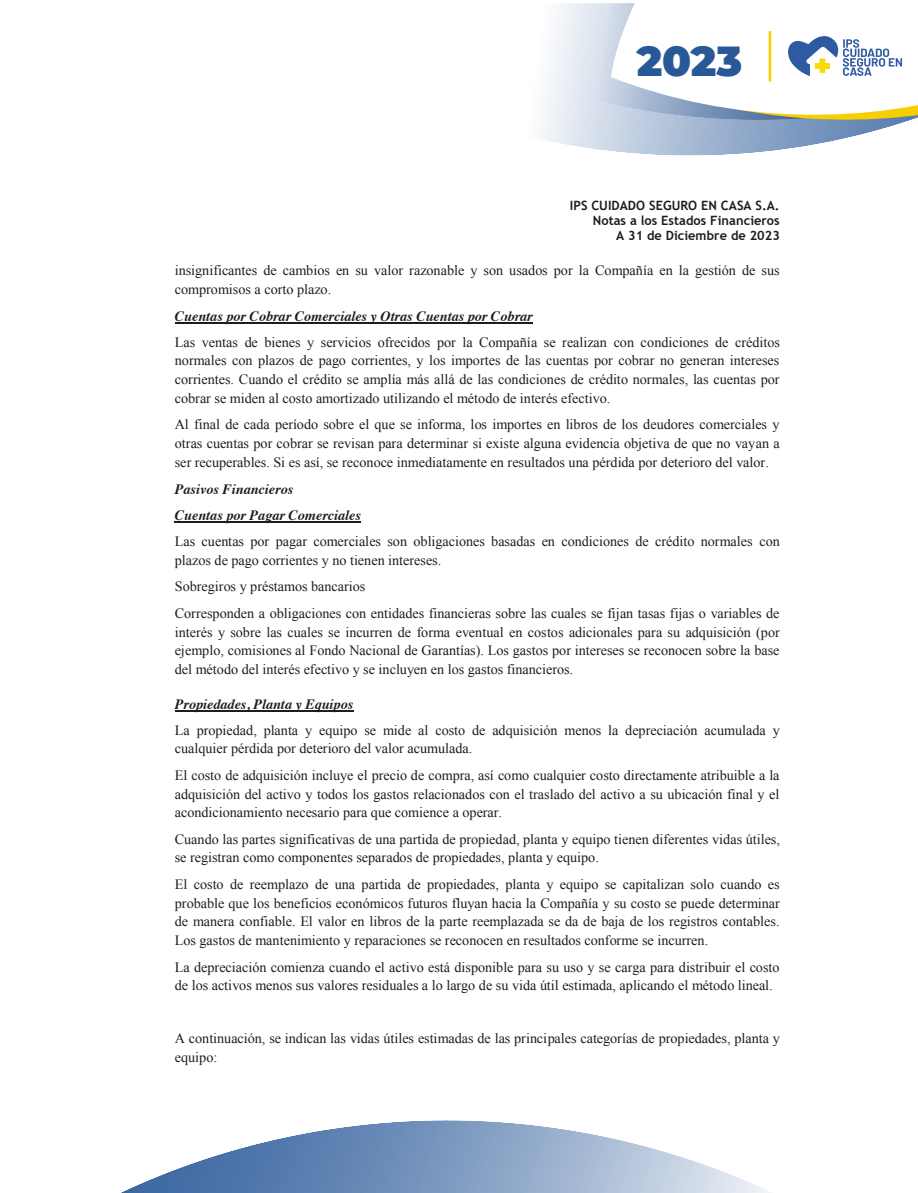
<style>
.page{position:relative;width:918px;height:1193px;background:#fff}
.page>*{position:absolute;margin:0;border:0;box-sizing:border-box;transform-origin:0 0}
.t1{font:900 42px "Montserrat";color:#285898}
.t2{font:14.25px/18.8px "Times New Roman";color:#1d1d1b}
.t3{font:italic 700 14.25px/26.4px "Times";color:#1d1d1b}
.t4{font:700 12.75px/15px "Trebuchet MS";color:#1d1d1b;text-align:right}
</style>
<div class="page">
<svg style="left:541px;top:120px;width:363px;height:36px"></svg>
<svg style="left:544px;top:3px;width:67px;height:117px;fill:#e5ebf2"></svg>
<svg style="left:123px;top:1120px;width:647px;height:72px"></svg>
<svg style="left:611px;top:3px;width:307px;height:119px"></svg>
<hr style="left:175px;top:322px;width:358px;height:1px;background:#1d1d1b">
<hr style="left:175px;top:521px;width:186px;height:2px;background:#1d1d1b">
<hr style="left:175px;top:710px;width:178px;height:1px;background:#1d1d1b">
<h1 class="t1" style="left:637px;top:37px;width:107px">2023</h1>
<p class="t4" style="left:570px;top:198px;width:211px">IPS CUIDADO SEGURO EN CASA S.A.<br>Notas a los Estados Financieros<br>A 31 de Diciembre de 2023</p>
<p class="t2" style="left:175px;top:262px;width:606px">insignificantes de cambios en su valor razonable y son usados por la Compañía en la gestión de sus compromisos a corto plazo.</p>
<p class="t3" style="left:175px;top:304px;width:360px">Cuentas por Cobrar Comerciales y Otras Cuentas por Cobrar</p>
<p class="t2" style="left:175px;top:333px;width:607px;text-align:justify">Las ventas de bienes y servicios ofrecidos por la Compañía se realizan con condiciones de créditos normales con plazos de pago corrientes, y los importes de las cuentas por cobrar no generan intereses corrientes. Cuando el crédito se amplía más allá de las condiciones de crédito normales, las cuentas por cobrar se miden al costo amortizado utilizando el método de interés efectivo.</p>
<p class="t2" style="left:175px;top:416px;width:607px;text-align:justify">Al final de cada período sobre el que se informa, los importes en libros de los deudores comerciales y otras cuentas por cobrar se revisan para determinar si existe alguna evidencia objetiva de que no vayan a ser recuperables. Si es así, se reconoce inmediatamente en resultados una pérdida por deterioro del valor.</p>
<p class="t3" style="left:175px;top:477px;width:188px">Pasivos Financieros<br>Cuentas por Pagar Comerciales</p>
<p class="t2" style="left:175px;top:533px;width:607px">Las cuentas por pagar comerciales son obligaciones basadas en condiciones de crédito normales con plazos de pago corrientes y no tienen intereses.</p>
<p class="t2" style="left:175px;top:574px;width:606px;line-height:26.4px">Sobregiros y préstamos bancarios<br>Corresponden a obligaciones con entidades financieras sobre las cuales se fijan tasas fijas o variables de</p>
<p class="t2" style="left:175px;top:623px;width:606px;text-align:justify">interés y sobre las cuales se incurren de forma eventual en costos adicionales para su adquisición (por ejemplo, comisiones al Fondo Nacional de Garantías). Los gastos por intereses se reconocen sobre la base del método del interés efectivo y se incluyen en los gastos financieros.</p>
<p class="t3" style="left:175px;top:691px;width:180px">Propiedades, Planta y Equipos</p>
<p class="t2" style="left:175px;top:721px;width:606px">La propiedad, planta y equipo se mide al costo de adquisición menos la depreciación acumulada y cualquier pérdida por deterioro del valor acumulada.</p>
<p class="t2" style="left:175px;top:766px;width:606px;text-align:justify">El costo de adquisición incluye el precio de compra, así como cualquier costo directamente atribuible a la adquisición del activo y todos los gastos relacionados con el traslado del activo a su ubicación final y el acondicionamiento necesario para que comience a operar.</p>
<p class="t2" style="left:175px;top:830px;width:607px">Cuando las partes significativas de una partida de propiedad, planta y equipo tienen diferentes vidas útiles, se registran como componentes separados de propiedades, planta y equipo.</p>
<p class="t2" style="left:175px;top:875px;width:607px;text-align:justify">El costo de reemplazo de una partida de propiedades, planta y equipo se capitalizan solo cuando es probable que los beneficios económicos futuros fluyan hacia la Compañía y su costo se puede determinar de manera confiable. El valor en libros de la parte reemplazada se da de baja de los registros contables.<br>Los gastos de mantenimiento y reparaciones se reconocen en resultados conforme se incurren.</p>
<p class="t2" style="left:175px;top:958px;width:606px">La depreciación comienza cuando el activo está disponible para su uso y se carga para distribuir el costo de los activos menos sus valores residuales a lo largo de su vida útil estimada, aplicando el método lineal.</p>
<p class="t2" style="left:175px;top:1030px;width:607px">A continuación, se indican las vidas útiles estimadas de las principales categorías de propiedades, planta y equipo:</p>
</div>
